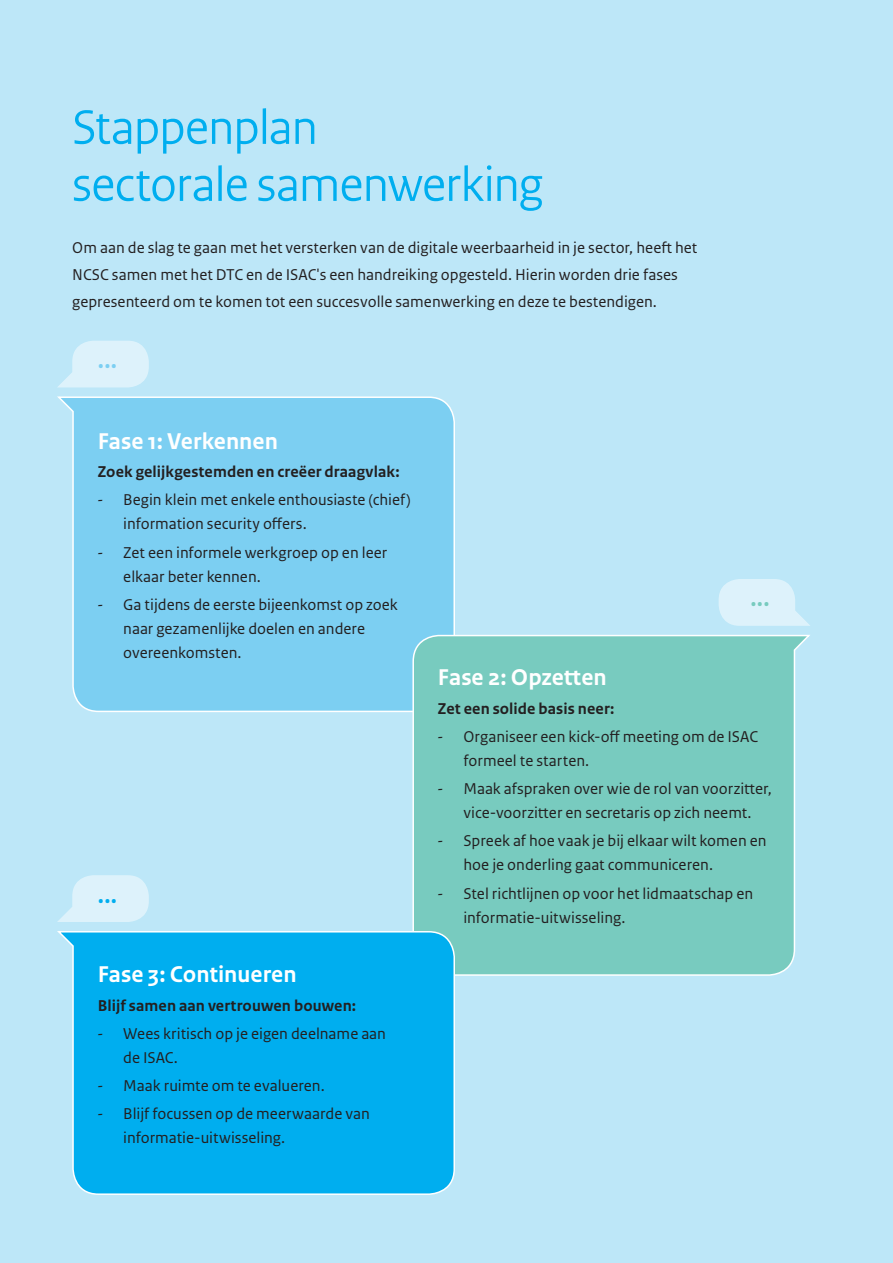
<style>
.page{position:relative;width:893px;height:1263px;background:#bde7f8}
.page>*{position:absolute;margin:0;border:0;box-sizing:border-box;transform-origin:0 0}
.t1{font:51px/57px "Rijksoverheid Sans Heading";letter-spacing:-.01em;color:#00aeef}
.t2{font:700 24px "Rijksoverheid Sans Text";color:#fff}
.t3{font:700 24px "Rijksoverheid Sans Text";color:#7ccff2}
.t4{font:700 24px "Rijksoverheid Sans Text";color:#78cbbf}
.t5{font:700 24px "Rijksoverheid Sans Text";color:#00aeef}
.t6{font:16.5px/24px "Rijksoverheid Sans Text";color:#231f20}
.t7{font:700 16.5px "Rijksoverheid Sans Text";letter-spacing:.005em;color:#231f20}
.s1{font-family:"Rijksoverheid Serif"}
</style>
<div class="page">
<div style="left:57px;top:396px;width:398px;height:316px;background:#7ccff2"></div>
<div style="left:412px;top:633px;width:398px;height:343px;background:#78cbbf"></div>
<svg style="left:58px;top:341px;width:91px;height:46px"></svg>
<svg style="left:719px;top:579px;width:91px;height:47px"></svg>
<svg style="left:57px;top:930px;width:399px;height:265px;background:#0db2ef"></svg>
<svg style="left:57px;top:875px;width:92px;height:47px"></svg>
<h1 class="t1" style="left:72px;top:99px;width:472px">Stappenplan<br>sectorale samenwerking</h1>
<p class="t6" style="left:72px;top:235px;width:626px;line-height:27px">Om aan de slag te gaan met het versterken van de digitale weerbaarheid in je sector, heeft het<br>NCSC samen met het DTC en de ISAC's een handreiking opgesteld. Hierin worden drie fases gepresenteerd om te komen tot een succesvolle samenwerking en deze te bestendigen.</p>
<h2 class="t3" style="left:98px;top:347px;width:21px">...</h2>
<h2 class="t2" style="left:98px;top:427px;width:182px">Fase 1: Verkennen</h2>
<p class="t7" style="left:98px;top:462px;width:303px">Zoek gelijkgestemden en creëer draagvlak:</p>
<p class="t6" style="left:123px;top:488px;width:289px;text-indent:-26px"><span class="s1">-</span> Begin klein met enkele enthousiaste (chief) information security offers.</p>
<p class="t6" style="left:123px;top:540px;width:266px;text-indent:-26px"><span class="s1">-</span> Zet een informele werkgroep op en leer elkaar beter kennen.</p>
<p class="t6" style="left:123px;top:593px;width:276px;text-indent:-26px"><span class="s1">-</span> Ga tijdens de eerste bijeenkomst op zoek naar gezamenlijke doelen en andere overeenkomsten.</p>
<h2 class="t5" style="left:98px;top:881px;width:21px">...</h2>
<h2 class="t2" style="left:98px;top:961px;width:200px">Fase 3: Continueren</h2>
<p class="t7" style="left:98px;top:996px;width:260px">Blijf samen aan vertrouwen bouwen:</p>
<p class="t6" style="left:123px;top:1022px;width:264px;text-indent:-26px"><span class="s1">-</span> Wees kritisch op je eigen deelname aan de ISAC.</p>
<p class="t6" style="left:98px;top:1074px;width:229px"><span class="s1">-</span> Maak ruimte om te evalueren.</p>
<p class="t6" style="left:123px;top:1102px;width:248px;text-indent:-26px"><span class="s1">-</span> Blijf focussen op de meerwaarde van informatie-uitwisseling.</p>
<h2 class="t4" style="left:750px;top:584px;width:21px">...</h2>
<h2 class="t2" style="left:438px;top:664px;width:170px">Fase 2: Opzetten</h2>
<p class="t7" style="left:438px;top:699px;width:178px">Zet een solide basis neer:</p>
<p class="t6" style="left:463px;top:725px;width:296px;text-indent:-26px"><span class="s1">-</span> Organiseer een kick-off meeting om de ISAC formeel te starten.</p>
<p class="t6" style="left:438px;top:777px;width:336px;text-align:center"><span class="s1">-</span> Maak afspraken over wie de rol van voorzitter, vice-voorzitter en secretaris op zich neemt.</p>
<p class="t6" style="left:463px;top:829px;width:305px;text-indent:-26px"><span class="s1">-</span> Spreek af hoe vaak je bij elkaar wilt komen en hoe je onderling gaat communiceren.</p>
<p class="t6" style="left:463px;top:881px;width:291px;text-indent:-26px"><span class="s1">-</span> Stel richtlijnen op voor het lidmaatschap en informatie-uitwisseling.</p>
</div>
